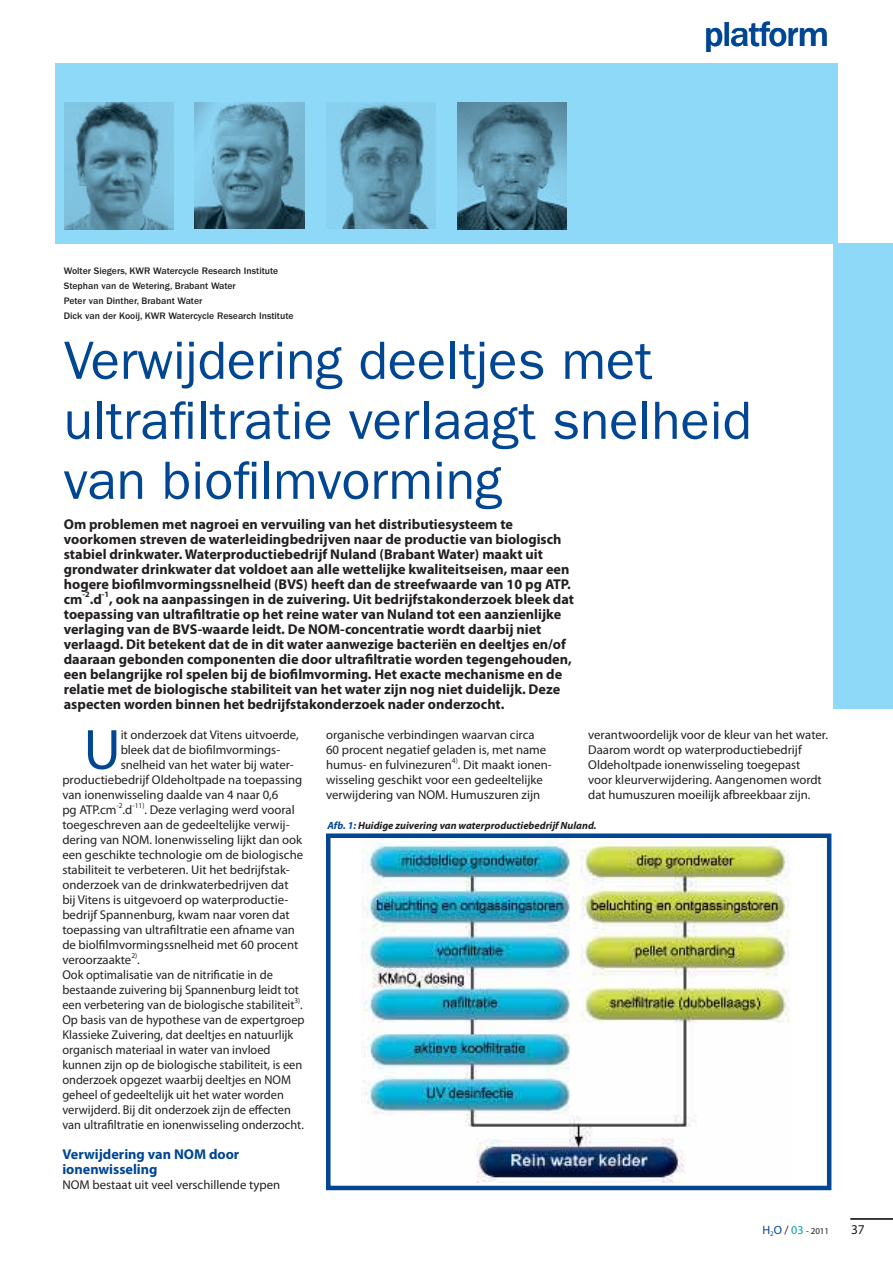
<style>
.page{position:relative;width:893px;height:1263px;background:#fff}
.page>*{position:absolute;margin:0;border:0;box-sizing:border-box;transform-origin:0 0}
.t1{font:57.3px "Myriad Pro";color:#004693}
.t2{font:54px/60px "ITC Franklin Gothic Std";color:#004693}
.t3{font:500 36px "ITC Franklin Gothic Std";letter-spacing:-.03em;color:#004693}
.t4{font:700 14.25px/15px "Myriad Pro";color:#231f20}
.t5{font:700 14.25px/15px "Myriad Pro";color:#004693}
.t6{font:13.5px "Myriad Pro";color:#231f20}
.t7{font:12.75px/15px "Myriad Pro";color:#231f20}
.t8{font:italic 700 10.5px "Myriad Pro";color:#231f20}
.t9{font:500 9.75px/15px "ITC Franklin Gothic Std";color:#231f20}
.t10{font:9px "Myriad Pro";color:#231f20}
.t11{font:7.35px "Myriad Pro";color:#231f20}
.s1{color:#004693}
.s2{font-size:12px;color:#004693}
.s3{font-size:12px}
.s4{font-size:12px;color:#00a2b1}
</style>
<div class="page">
<hr style="left:850px;top:1219px;width:43px;height:1px;background:#231f20">
<div style="left:55px;top:64px;width:783px;height:180px;background:#8ed8f8"></div>
<div style="left:833px;top:244px;width:60px;height:465px;background:#8ed8f8"></div>
<img style="left:64px;top:102px;width:110px;height:127px">
<img style="left:195px;top:102px;width:110px;height:127px">
<img style="left:336px;top:102px;width:100px;height:127px">
<img style="left:457px;top:103px;width:110px;height:127px">
<img style="left:362px;top:838px;width:429px;height:345px">
<div style="left:326px;top:833px;width:505px;height:357px;border:4px solid #004693"></div>
<p class="t9" style="left:64px;top:264px;width:231px">Wolter Siegers, KWR Watercycle Research Institute Stephan van de Wetering, Brabant Water<br>Peter van Dinther, Brabant Water<br>Dick van der Kooij, KWR Watercycle Research Institute</p>
<h3 class="t3" style="left:704px;top:20px;width:126px">platform</h3>
<h2 class="t2" style="left:64px;top:336px;width:689px">Verwijdering deeltjes met ultrafiltratie verlaagt snelheid van biofilmvorming</h2>
<p class="t4" style="left:64px;top:518px;width:512px">Om problemen met nagroei en vervuiling van het distributiesysteem te voorkomen streven de waterleidingbedrijven naar de productie van biologisch stabiel drinkwater. Waterproductiebedrijf Nuland (Brabant Water) maakt uit grondwater drinkwater dat voldoet aan alle wettelijke kwaliteitseisen, maar een hogere biofilmvormingssnelheid (BVS) heeft dan de streefwaarde van 10 pg ATP. cm<sup>-2</sup>.d<sup>-1</sup>, ook na aanpassingen in de zuivering. Uit bedrijfstakonderzoek bleek dat toepassing van ultrafiltratie op het reine water van Nuland tot een aanzienlijke verlaging van de BVS-waarde leidt. De NOM-concentratie wordt daarbij niet verlaagd. Dit betekent dat de in dit water aanwezige bacteriën en deeltjes en/of daaraan gebonden componenten die door ultrafiltratie worden tegengehouden, een belangrijke rol spelen bij de biofilmvorming. Het exacte mechanisme en de relatie met de biologische stabiliteit van het water zijn nog niet duidelijk. Deze aspecten worden binnen het bedrijfstakonderzoek nader onderzocht.</p>
<h1 class="t1" style="left:84px;top:728px;width:39px">U</h1>
<p class="t7" style="left:121px;top:728px;width:180px">it onderzoek dat Vitens uitvoerde,</p>
<p class="t7" style="left:326px;top:728px;width:227px">organische verbindingen waarvan circa<br>60 procent negatief geladen is, met name humus- en fulvinezuren<sup>4)</sup>. Dit maakt ionen&shy;wisseling geschikt voor een gedeeltelijke verwijdering van NOM. Humuszuren zijn</p>
<p class="t7" style="left:588px;top:728px;width:241px">verantwoordelijk voor de kleur van het water.<br>Daarom wordt op waterproductiebedrijf Oldeholtpade ionenwisseling toegepast<br>voor kleurverwijdering. Aangenomen wordt dat humuszuren moeilijk afbreekbaar zijn.</p>
<p class="t8" style="left:327px;top:821px;width:271px"><span class="s1">Afb. 1:</span> Huidige zuivering van waterproductiebedrijf Nuland.</p>
<p class="t7" style="left:121px;top:743px;width:161px">bleek dat de biofilmvormings-</p>
<p class="t7" style="left:121px;top:758px;width:175px">snelheid van het water bij water-</p>
<p class="t7" style="left:62px;top:773px;width:242px">productiebedrijf Oldeholtpade na toepassing</p>
<p class="t7" style="left:62px;top:788px;width:218px">van ionenwisseling daalde van 4 naar 0,6</p>
<p class="t7" style="left:62px;top:803px;width:72px">pg ATP.cm<sup>-2</sup>.d</p>
<p class="t11" style="left:132px;top:803px;width:13px">-11)</p>
<p class="t7" style="left:62px;top:803px;width:244px;text-indent:82px">. Deze verlaging werd vooral toegeschreven aan de gedeeltelijke verwij&shy;dering van NOM. Ionenwisseling lijkt dan ook een geschikte technologie om de biologische stabiliteit te verbeteren. Uit het bedrijfstak&shy;onderzoek van de drinkwaterbedrijven dat bij Vitens is uitgevoerd op waterproductie&shy;bedrijf Spannenburg, kwam naar voren dat toepassing van ultrafiltratie een afname van de biolfilmvormingssnelheid met 60 procent veroorzaakte<sup>2)</sup>.<br>Ook optimalisatie van de nitrificatie in de bestaande zuivering bij Spannenburg leidt tot een verbetering van de biologische stabiliteit<sup>3)</sup>.<br>Op basis van de hypothese van de expertgroep Klassieke Zuivering, dat deeltjes en natuurlijk organisch materiaal in water van invloed kunnen zijn op de biologische stabiliteit, is een onderzoek opgezet waarbij deeltjes en NOM geheel of gedeeltelijk uit het water worden verwijderd. Bij dit onderzoek zijn de effecten van ultrafiltratie en ionenwisseling onderzocht.</p>
<p class="t5" style="left:62px;top:1148px;width:178px">Verwijdering van NOM door ionenwisseling</p>
<p class="t7" style="left:62px;top:1178px;width:219px">NOM bestaat uit veel verschillende typen</p>
<p class="t10" style="left:762px;top:1227px;width:68px"><span class="s2">H</span><sub>2</sub><span class="s2">O</span> <span class="s3">/</span> <span class="s4">03</span> - 2011</p>
<p class="t6" style="left:851px;top:1224px;width:15px">37</p>
</div>
